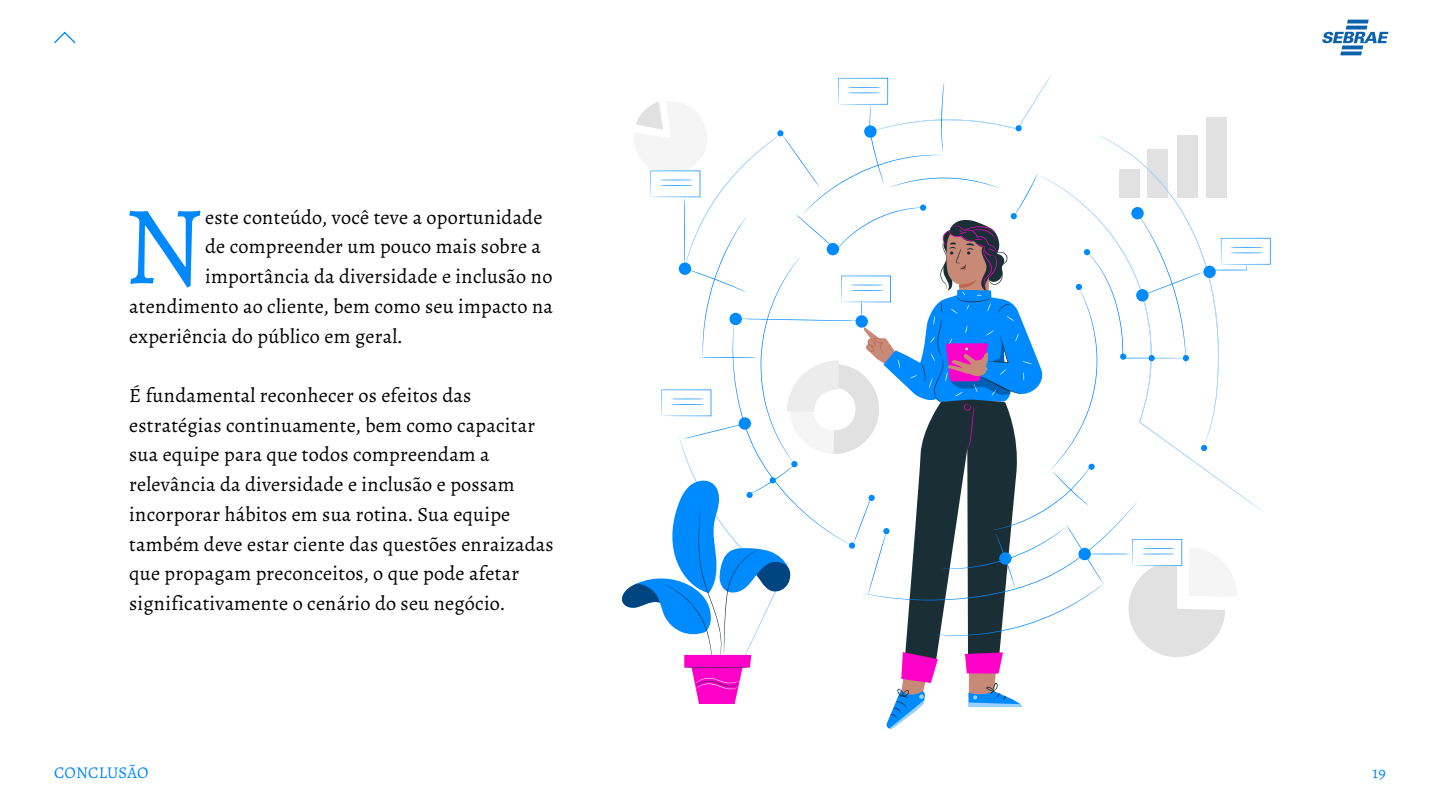
<style>
.page{position:relative;width:1440px;height:810px;background:#fff}
.page>*{position:absolute;margin:0;border:0;box-sizing:border-box;transform-origin:0 0}
.t1{font:112.43px "Alegreya";color:#0089ff}
.t2{font:20.25px/29.7px "Alegreya";letter-spacing:.01em;color:#000}
.t3{font:16.5px "Alegreya";letter-spacing:.01em;color:#0089ff}
</style>
<div class="page">
<svg style="left:54px;top:31px;width:22px;height:13px"></svg>
<svg style="left:622px;top:75px;width:649px;height:654px"></svg>
<hr style="left:684px;top:667px;width:66px;height:1px;background:#1a2e35;border-radius:50%">
<svg style="left:1322px;top:20px;width:67px;height:35px"></svg>
<h1 class="t1" style="left:123px;top:177px;width:82px">N</h1>
<p class="t2" style="left:205px;top:202px;width:339px">este conteúdo, você teve a oportunidade</p>
<p class="t2" style="left:205px;top:232px;width:337px">de compreender um pouco mais sobre a</p>
<p class="t2" style="left:205px;top:262px;width:349px">importância da diversidade e inclusão no</p>
<p class="t2" style="left:129px;top:291px;width:425px">atendimento ao cliente, bem como seu impacto na</p>
<p class="t2" style="left:129px;top:321px;width:275px">experiência do público em geral.</p>
<p class="t2" style="left:129px;top:381px;width:426px">É fundamental reconhecer os efeitos das estratégias continuamente, bem como capacitar sua equipe para que todos compreendam a relevância da diversidade e inclusão e possam incorporar hábitos em sua rotina. Sua equipe também deve estar ciente das questões enraizadas que propagam preconceitos, o que pode afetar significativamente o cenário do seu negócio.</p>
<p class="t3" style="left:54px;top:762px;width:96px">CONCLUSÃO</p>
<p class="t3" style="left:1372px;top:762px;width:15px">19</p>
</div>
